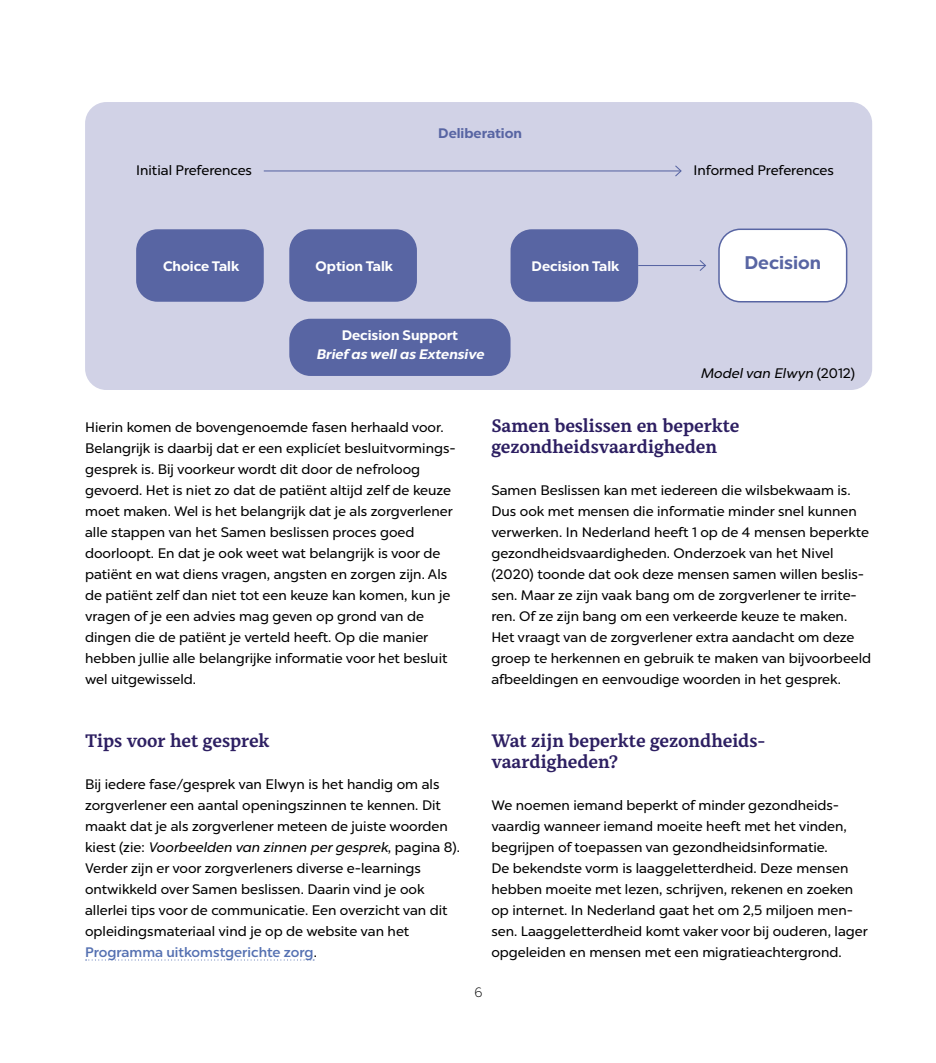
<style>
.page{position:relative;width:936px;height:1063px;background:#fff}
.page>*{position:absolute;margin:0;border:0;box-sizing:border-box;transform-origin:0 0}
.t1{font:700 18.3px "Chronica Pro";color:#5865a3}
.t2{font:700 18px/21px "Alkes";color:#2d1f62}
.t3{font:13.8px/21px "Chronica Pro";color:#000}
.t4{font:13.8px "Chronica Pro Regular It";color:#000}
.t5{font:700 13.8px "Chronica Pro";color:#fff}
.t6{font:italic 700 13.8px "Chronica Pro";color:#fff}
.t7{font:700 13.8px "Chronica Pro";color:#5865a3}
.t8{font:300 13.5px "Chronica Pro";color:#000}
.s1{font-family:"Chronica Pro"}
.s2{font-weight:500;color:#5571b2}
</style>
<div class="page">
<div style="left:85px;top:102px;width:787px;height:288px;background:#d1d2e6;border-radius:21px"></div>
<div style="left:136px;top:229px;width:128px;height:73px;background:#5865a3;border-radius:21px"></div>
<div style="left:289px;top:229px;width:128px;height:73px;background:#5865a3;border-radius:21px"></div>
<div style="left:289px;top:319px;width:221px;height:57px;background:#5865a3;border-radius:21px"></div>
<div style="left:510px;top:229px;width:128px;height:73px;background:#5865a3;border-radius:21px"></div>
<div style="left:719px;top:229px;width:127px;height:73px;background:#fff;border-radius:21px"></div>
<div style="left:718px;top:229px;width:129px;height:73px;border:2px solid #5865a3;border-radius:21px"></div>
<svg style="left:86px;top:959px;width:228px;height:2px"></svg>
<hr style="left:264px;top:170px;width:417px;height:1px;background:#5865a3">
<svg style="left:674px;top:165px;width:8px;height:12px"></svg>
<hr style="left:638px;top:265px;width:67px;height:1px;background:#5865a3">
<svg style="left:699px;top:260px;width:7px;height:11px"></svg>
<p class="t7" style="left:438px;top:125px;width:85px">Deliberation</p>
<p class="t3" style="left:136px;top:159px;width:117px">Initial Preferences</p>
<p class="t3" style="left:693px;top:159px;width:142px">Informed Preferences</p>
<p class="t5" style="left:163px;top:257px;width:78px">Choice Talk</p>
<p class="t5" style="left:315px;top:257px;width:79px">Option Talk</p>
<p class="t5" style="left:531px;top:257px;width:89px">Decision Talk</p>
<h1 class="t1" style="left:744px;top:251px;width:78px">Decision</h1>
<p class="t5" style="left:342px;top:326px;width:118px">Decision Support</p>
<p class="t6" style="left:316px;top:345px;width:169px">Brief as well as Extensive</p>
<p class="t4" style="left:700px;top:365px;width:156px">Model van Elwyn <span class="s1">(2012)</span></p>
<p class="t3" style="left:85px;top:417px;width:372px">Hierin komen de bovengenoemde fasen herhaald voor.<br>Belangrijk is daarbij dat er een explicíet besluitvormings&shy;gesprek is. Bij voorkeur wordt dit door de nefroloog gevoerd. Het is niet zo dat de patiënt altijd zelf de keuze moet maken. Wel is het belangrijk dat je als zorgverlener alle stappen van het Samen beslissen proces goed doorloopt. En dat je ook weet wat belangrijk is voor de patiënt en wat diens vragen, angsten en zorgen zijn. Als de patiënt zelf dan niet tot een keuze kan komen, kun je vragen of je een advies mag geven op grond van de dingen die de patiënt je verteld heeft. Op die manier hebben jullie alle belangrijke informatie voor het besluit wel uitgewisseld.</p>
<h2 class="t2" style="left:491px;top:415px;width:250px">Samen beslissen en beperkte gezondheidsvaardigheden</h2>
<p class="t3" style="left:491px;top:480px;width:381px">Samen Beslissen kan met iedereen die wilsbekwaam is.<br>Dus ook met mensen die informatie minder snel kunnen verwerken. In Nederland heeft 1 op de 4 mensen beperkte gezondheidsvaardigheden. Onderzoek van het Nivel (2020) toonde dat ook deze mensen samen willen beslis&shy;sen. Maar ze zijn vaak bang om de zorgverlener te irrite&shy;ren. Of ze zijn bang om een verkeerde keuze te maken.<br>Het vraagt van de zorgverlener extra aandacht om deze groep te herkennen en gebruik te maken van bijvoorbeeld afbeeldingen en eenvoudige woorden in het gesprek.</p>
<h2 class="t2" style="left:85px;top:730px;width:186px">Tips voor het gesprek</h2>
<p class="t3" style="left:85px;top:774px;width:364px">Bij iedere fase/gesprek van Elwyn is het handig om als zorgverlener een aantal openingszinnen te kennen. Dit maakt dat je als zorgverlener meteen de juiste woorden</p>
<p class="t4" style="left:85px;top:839px;width:374px"><span class="s1">kiest (zie:</span> Voorbeelden van zinnen per gesprek<span class="s1">, pagina 8).</span></p>
<p class="t3" style="left:85px;top:858px;width:364px">Verder zijn er voor zorgverleners diverse e-learnings ontwikkeld over Samen beslissen. Daarin vind je ook allerlei tips voor de communicatie. Een overzicht van dit opleidingsmateriaal vind je op de website van het <span class="s2">Programma uitkomstgerichte zorg</span>.</p>
<h2 class="t2" style="left:491px;top:730px;width:275px">Wat zijn beperkte gezondheids&shy;vaardigheden?</h2>
<p class="t3" style="left:491px;top:795px;width:378px">We noemen iemand beperkt of minder gezondheids&shy;vaardig wanneer iemand moeite heeft met het vinden, begrijpen of toepassen van gezondheidsinformatie.<br>De bekendste vorm is laaggeletterdheid. Deze mensen hebben moeite met lezen, schrijven, rekenen en zoeken op internet. In Nederland gaat het om 2,5 miljoen men&shy;sen. Laaggeletterdheid komt vaker voor bij ouderen, lager opgeleiden en mensen met een migratieachtergrond.</p>
<p class="t8" style="left:474px;top:984px;width:9px">6</p>
</div>
